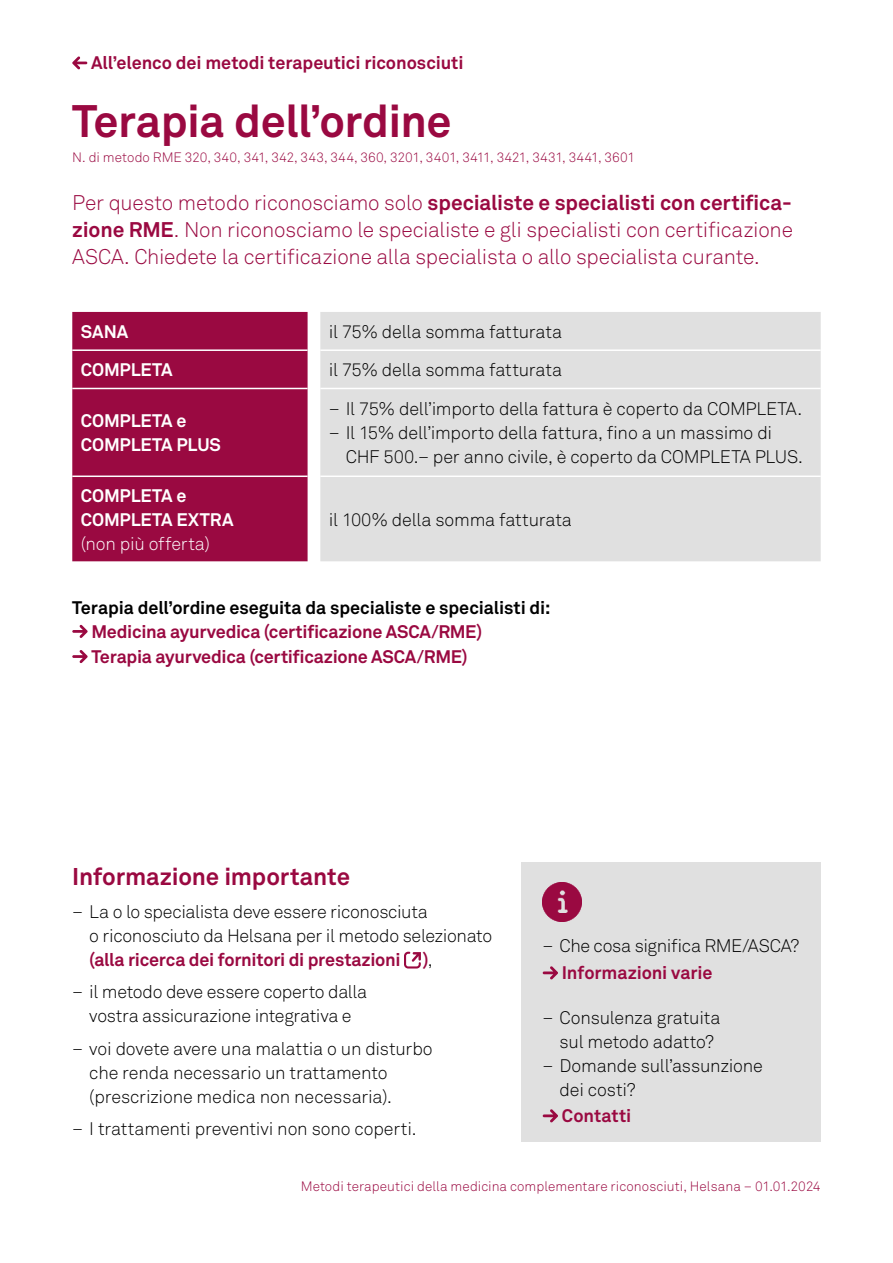
<style>
.page{position:relative;width:893px;height:1263px;background:#fff}
.page>*{position:absolute;margin:0;border:0;box-sizing:border-box;transform-origin:0 0}
.t1{font:700 45px "Akkurat Helsana";letter-spacing:-.01em;color:#9a0941}
.t2{font:700 24px "Akkurat Helsana";letter-spacing:-.005em;color:#9a0941}
.t3{font:300 21px/27px "Akkurat Helsana";letter-spacing:-.015em;color:#9a0941;text-align:justify}
.t4{font:300 18px/24px "Akkurat Helsana";letter-spacing:-.01em;color:#000}
.t5{font:700 18px/25.2px "Akkurat Helsana";letter-spacing:-.005em;color:#9a0941}
.t6{font:700 18px/24px "Akkurat Helsana";letter-spacing:-.005em;color:#fff}
.t7{font:700 18px "Akkurat Helsana";letter-spacing:-.005em;color:#000}
.t8{font:300 18px "Akkurat Helsana";letter-spacing:-.01em;color:#fff}
.t9{font:300 13.5px "Akkurat Helsana";letter-spacing:.005em;color:#9a0941}
.s1{font-weight:700}
.s2{font-weight:700;color:#9a0941}
</style>
<div class="page">
<svg style="left:72px;top:56px;width:15px;height:14px"></svg>
<svg style="left:404px;top:952px;width:17px;height:16px"></svg>
<div style="left:521px;top:862px;width:300px;height:279px;background:#e0e0e0"></div>
<img style="left:542px;top:883px;width:40px;height:39px">
<svg style="left:543px;top:966px;width:15px;height:13px"></svg>
<svg style="left:543px;top:1109px;width:15px;height:13px"></svg>
<svg style="left:72px;top:625px;width:16px;height:13px"></svg>
<svg style="left:72px;top:650px;width:16px;height:13px"></svg>
<div style="left:72px;top:312px;width:236px;height:249px;background:#9a0941"></div>
<div style="left:320px;top:312px;width:501px;height:249px;background:#e0e0e0"></div>
<hr style="left:72px;top:349px;width:236px;height:2px;background:#fff">
<hr style="left:72px;top:388px;width:236px;height:1px;background:#fff">
<hr style="left:72px;top:475px;width:236px;height:2px;background:#fff">
<hr style="left:320px;top:349px;width:501px;height:2px;background:#fff">
<hr style="left:320px;top:388px;width:501px;height:1px;background:#fff">
<hr style="left:320px;top:475px;width:501px;height:2px;background:#fff">
<p class="t5" style="left:91px;top:50px;width:374px">All’elenco dei metodi terapeutici riconosciuti</p>
<h1 class="t1" style="left:72px;top:94px;width:381px">Terapia dell’ordine</h1>
<p class="t9" style="left:72px;top:149px;width:564px">N. di metodo RME 320, 340, 341, 342, 343, 344, 360, 3201, 3401, 3411, 3421, 3431, 3441, 3601</p>
<p class="t3" style="left:72px;top:189px;width:722px">Per questo metodo riconosciamo solo <span class="s1">specialiste e specialisti con certifica&shy;zione RME</span>. Non riconosciamo le specialiste e gli specialisti con certificazione ASCA. Chiedete la certificazione alla specialista o allo specialista curante.</p>
<p class="t6" style="left:81px;top:320px;width:49px">SANA</p>
<p class="t4" style="left:329px;top:320px;width:235px">il 75% della somma fatturata</p>
<p class="t6" style="left:81px;top:358px;width:93px">COMPLETA</p>
<p class="t4" style="left:329px;top:358px;width:235px">il 75% della somma fatturata</p>
<p class="t6" style="left:81px;top:409px;width:142px">COMPLETA e<br>COMPLETA PLUS</p>
<p class="t4" style="left:329px;top:397px;width:475px">– Il 75% dell’importo della fattura è coperto da COMPLETA.</p>
<p class="t4" style="left:346px;top:421px;width:459px;text-indent:-17px">– Il 15% dell’importo della fattura, fino a un massimo di<br>CHF 500.– per anno civile, è coperto da COMPLETA PLUS.</p>
<p class="t6" style="left:81px;top:483px;width:154px">COMPLETA e<br>COMPLETA EXTRA</p>
<p class="t8" style="left:81px;top:533px;width:131px">(non più offerta)</p>
<p class="t4" style="left:329px;top:507px;width:245px">il 100% della somma fatturata</p>
<p class="t7" style="left:72px;top:596px;width:480px">Terapia dell’ordine eseguita da specialiste e specialisti di:</p>
<p class="t5" style="left:91px;top:619px;width:392px">Medicina ayurvedica (certificazione ASCA/RME)<br>Terapia ayurvedica (certificazione ASCA/RME)</p>
<h2 class="t2" style="left:72px;top:862px;width:279px">Informazione importante</h2>
<p class="t4" style="left:89px;top:899px;width:404px;text-indent:-17px">– La o lo specialista deve essere riconosciuta<br>o riconosciuto da Helsana per il metodo selezionato <span class="s2">(alla ricerca dei fornitori di prestazioni )</span>,</p>
<p class="t4" style="left:72px;top:980px;width:297px;text-align:center">– il metodo deve essere coperto dalla vostra assicurazione integrativa e</p>
<p class="t4" style="left:89px;top:1036px;width:345px;text-indent:-17px">– voi dovete avere una malattia o un disturbo che renda necessario un trattamento (prescrizione medica non necessaria).</p>
<p class="t4" style="left:72px;top:1117px;width:346px">– I trattamenti preventivi non sono coperti.</p>
<p class="t4" style="left:542px;top:934px;width:258px">– Che cosa significa RME/ASCA?</p>
<p class="t5" style="left:562px;top:960px;width:152px">Informazioni varie</p>
<p class="t4" style="left:542px;top:1006px;width:180px;text-align:center">– Consulenza gratuita sul metodo adatto?</p>
<p class="t4" style="left:559px;top:1054px;width:205px;text-indent:-17px">– Domande sull’assunzione dei costi?</p>
<p class="t5" style="left:562px;top:1103px;width:71px">Contatti</p>
<p class="t9" style="left:301px;top:1178px;width:521px">Metodi terapeutici della medicina complementare riconosciuti, Helsana – 01.01.2024</p>
</div>
